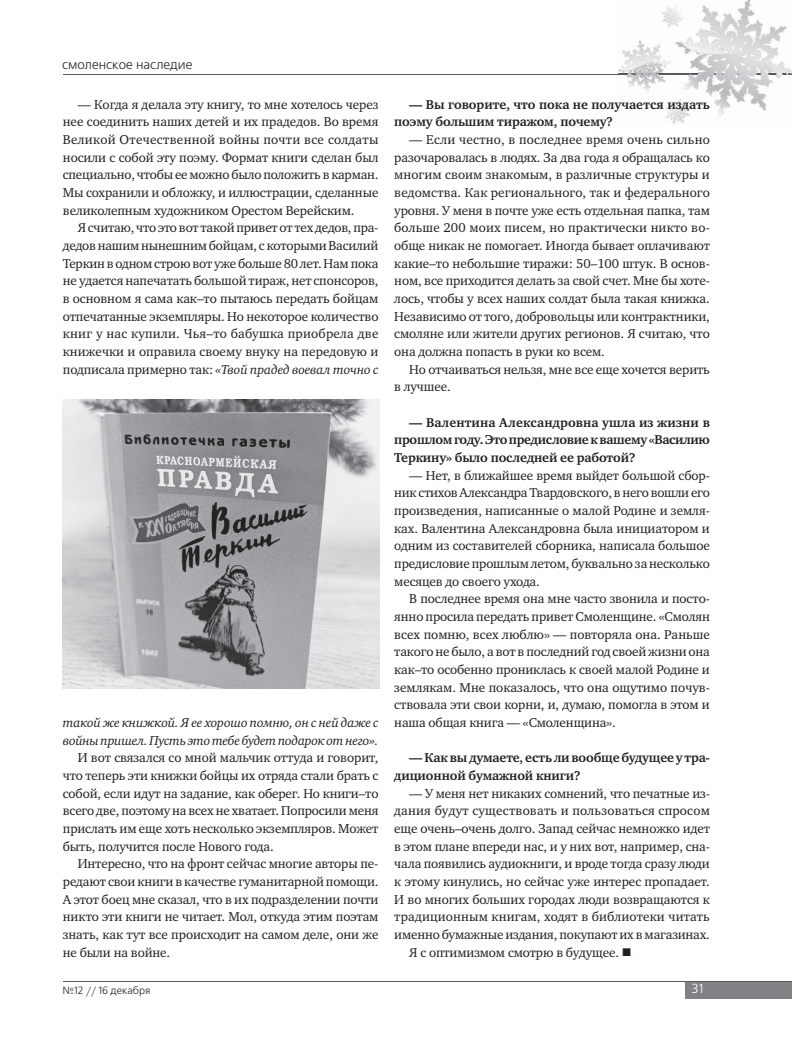
<style>
.page{position:relative;width:798px;height:1063px;background:#fff}
.page>*{position:absolute;margin:0;border:0;box-sizing:border-box;transform-origin:0 0}
.t1{font:13.12px/17.6px "Charter ITC";letter-spacing:-.01em;color:#231f20;text-align:justify}
.t2{font:700 13.12px/17.6px "Charter ITC";letter-spacing:-.01em;color:#231f20}
.t3{font:italic 13.12px/17.6px "Charter ITC";letter-spacing:-.02em;color:#231f20}
.t4{font:13.12px "Charter ITC";letter-spacing:.015em;color:#231f20}
.t5{font:13.12px "Charter ITC";letter-spacing:.01em;color:#231f20}
.t6{font:13.12px "Free Set C";color:#231f20}
.t7{font:13.12px "Free Set C";color:#fff}
.t8{font:10.5px "Free Set C";color:#231f20}
.s1{font-style:italic}
</style>
<div class="page">
<div style="left:684px;top:982px;width:106px;height:16px;background:#808285"></div>
<hr style="left:63px;top:982px;width:727px;height:1px;background:#58595b">
<hr style="left:63px;top:74px;width:727px;height:1px;background:#58595b">
<img style="left:618px;top:0;width:172px;height:124px">
<img style="left:618px;top:74px;width:172px;height:1px">
<img style="left:63px;top:399px;width:316px;height:290px">
<p class="t6" style="left:62px;top:59px;width:132px">смоленское наследие</p>
<p class="t1" style="left:63px;top:96px;width:317px;text-indent:15px">— Когда я делала эту книгу, то мне хотелось через нее соединить наших детей и их прадедов. Во время Великой Отечественной войны почти все солдаты носили с собой эту поэму. Формат книги сделан был специально, чтобы ее можно было положить в карман.<br>Мы сохранили и обложку, и иллюстрации, сделанные великолепным художником Орестом Верейским.</p>
<p class="t1" style="left:63px;top:220px;width:317px;text-indent:15px">Я считаю, что это вот такой привет от тех дедов, пра&shy;дедов нашим нынешним бойцам, с которыми Василий Теркин в одном строю вот уже больше 80 лет. Нам пока не удается напечатать большой тираж, нет спонсоров, в основном я сама как–то пытаюсь передать бойцам отпечатанные экземпляры. Но некоторое количество книг у нас купили. Чья–то бабушка приобрела две книжечки и оправила своему внуку на передовую и подписала примерно так: <span class="s1">«Твой прадед воевал точно с</span></p>
<p class="t3" style="left:63px;top:714px;width:317px">такой же книжкой. Я ее хорошо помню, он с ней даже с войны пришел. Пусть это тебе будет подарок от него».</p>
<p class="t1" style="left:63px;top:750px;width:317px;text-indent:15px">И вот связался со мной мальчик оттуда и говорит, что теперь эти книжки бойцы их отряда стали брать с собой, если идут на задание, как оберег. Но книги–то всего две, поэтому на всех не хватает. Попросили меня прислать им еще хоть несколько экземпляров. Может быть, получится после Нового года.</p>
<p class="t1" style="left:63px;top:856px;width:317px;text-indent:15px">Интересно, что на фронт сейчас многие авторы пе&shy;редают свои книги в качестве гуманитарной помощи.<br>А этот боец мне сказал, что в их подразделении почти никто эти книги не читает. Мол, откуда этим поэтам знать, как тут все происходит на самом деле, они же не были на войне.</p>
<p class="t2" style="left:394px;top:96px;width:317px;text-indent:15px">— Вы говорите, что пока не получается издать поэму большим тиражом, почему?</p>
<p class="t1" style="left:394px;top:132px;width:317px;text-indent:15px">— Если честно, в последнее время очень сильно разочаровалась в людях. За два года я обращалась ко многим своим знакомым, в различные структуры и ведомства. Как регионального, так и федерального уровня. У меня в почте уже есть отдельная папка, там больше 200 моих писем, но практически никто во&shy;обще никак не помогает. Иногда бывает оплачивают какие–то небольшие тиражи: 50–100 штук. В основ&shy;ном, все приходится делать за свой счет. Мне бы хоте&shy;лось, чтобы у всех наших солдат была такая книжка.<br>Независимо от того, добровольцы или контрактники, смоляне или жители других регионов. Я считаю, что она должна попасть в руки ко всем.</p>
<p class="t1" style="left:394px;top:361px;width:317px;text-indent:15px">Но отчаиваться нельзя, мне все еще хочется верить в лучшее.</p>
<p class="t2" style="left:394px;top:414px;width:317px;text-align:justify;text-indent:15px">— Валентина Александровна ушла из жизни в прошлом году. Это предисловие к вашему «Василию Теркину» было последней ее работой?</p>
<p class="t1" style="left:394px;top:467px;width:317px;text-indent:15px">— Нет, в ближайшее время выйдет большой сбор&shy;ник стихов Александра Твардовского, в него вошли его произведения, написанные о малой Родине и земля&shy;ках. Валентина Александровна была инициатором и одним из составителей сборника, написала большое предисловие прошлым летом, буквально за несколько месяцев до своего ухода.</p>
<p class="t1" style="left:394px;top:591px;width:317px;text-indent:15px">В последнее время она мне часто звонила и посто&shy;янно просила передать привет Смоленщине. «Смолян всех помню, всех люблю» — повторяла она. Раньше такого не было, а вот в последний год своей жизни она как–то особенно прониклась к своей малой Родине и землякам. Мне показалось, что она ощутимо почув&shy;ствовала эти свои корни, и, думаю, помогла в этом и наша общая книга — «Смоленщина».</p>
<p class="t2" style="left:394px;top:750px;width:317px;text-indent:15px">— Как вы думаете, есть ли вообще будущее у тра&shy;диционной бумажной книги?</p>
<p class="t1" style="left:409px;top:785px;width:302px">— У меня нет никаких сомнений, что печатные из-</p>
<p class="t4" style="left:394px;top:805px;width:317px">дания будут существовать и пользоваться спросом</p>
<p class="t1" style="left:394px;top:820px;width:317px">еще очень–очень долго. Запад сейчас немножко идет</p>
<p class="t1" style="left:394px;top:838px;width:317px">в этом плане впереди нас, и у них вот, например, сна-</p>
<p class="t1" style="left:394px;top:856px;width:317px">чала появились аудиокниги, и вроде тогда сразу люди</p>
<p class="t1" style="left:394px;top:873px;width:317px">к этому кинулись, но сейчас уже интерес пропадает.</p>
<p class="t1" style="left:394px;top:891px;width:317px">И во многих больших городах люди возвращаются к</p>
<p class="t5" style="left:394px;top:911px;width:317px">традиционным книгам, ходят в библиотеки читать</p>
<p class="t1" style="left:394px;top:926px;width:317px">именно бумажные издания, покупают их в магазинах.</p>
<p class="t1" style="left:409px;top:944px;width:211px">Я с оптимизмом смотрю в будущее.</p>
<p class="t8" style="left:62px;top:986px;width:89px">№12 // 16 декабря</p>
<p class="t7" style="left:691px;top:983px;width:13px">31</p>
</div>
